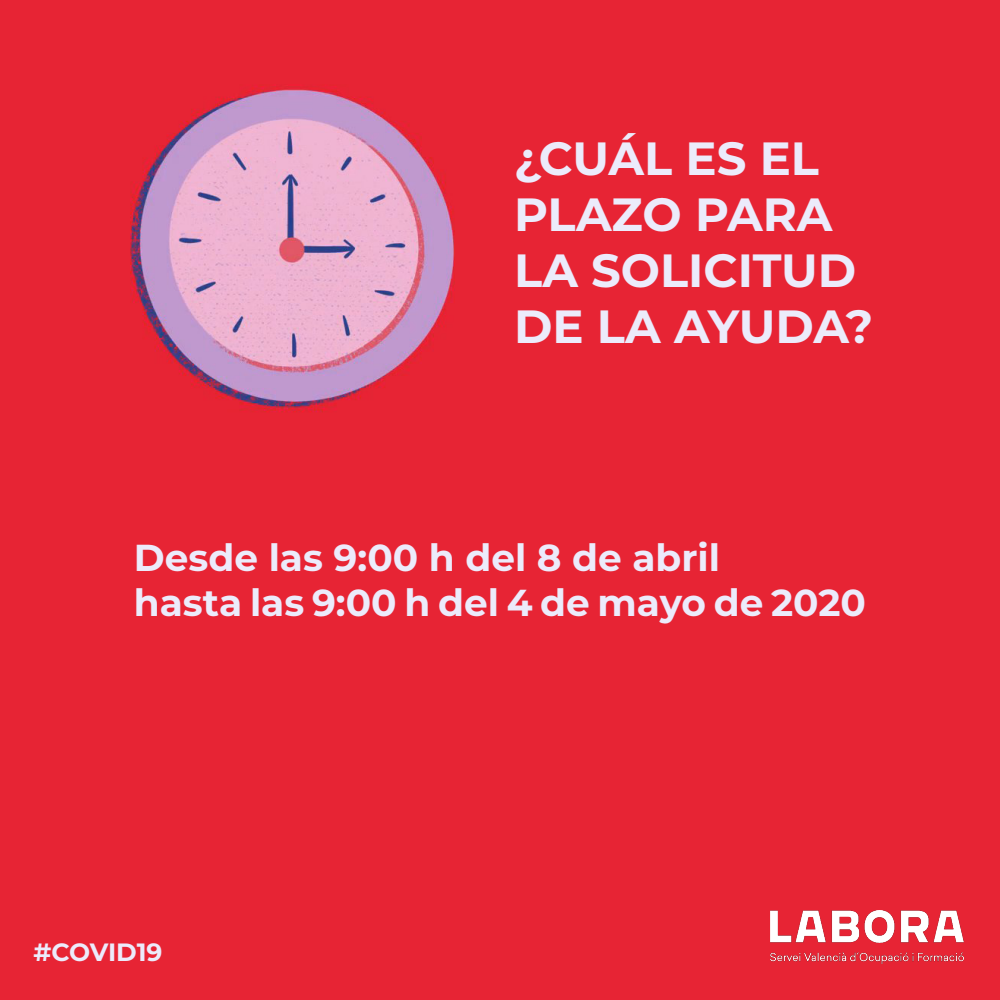
<style>
.page{position:relative;width:1000px;height:1000px;background:#e72434}
.page>*{position:absolute;margin:0;border:0;box-sizing:border-box;transform-origin:0 0}
.t1{font:700 46.5px "Montserrat";color:#ecebfb}
.t2{font:700 37.5px "Montserrat";color:#ecebfb}
.t3{font:700 25px "Montserrat";letter-spacing:-.015em;color:#ecebfb}
</style>
<div class="page">
<img style="left:114px;top:56px;width:340px;height:368px">
<img style="left:770px;top:911px;width:194px;height:52px">
<p class="t1" style="left:514px;top:125px;width:307px">¿CUÁL ES EL</p>
<p class="t1" style="left:514px;top:181px;width:320px">PLAZO PARA</p>
<p class="t1" style="left:514px;top:237px;width:344px">LA SOLICITUD</p>
<p class="t1" style="left:514px;top:293px;width:361px">DE LA AYUDA?</p>
<p class="t2" style="left:134px;top:531px;width:588px">Desde las 9:00 h del 8 de abril</p>
<p class="t2" style="left:134px;top:576px;width:734px">hasta las 9:00 h del 4 de mayo de 2020</p>
<p class="t3" style="left:33px;top:934px;width:131px">#COVID19</p>
</div>
